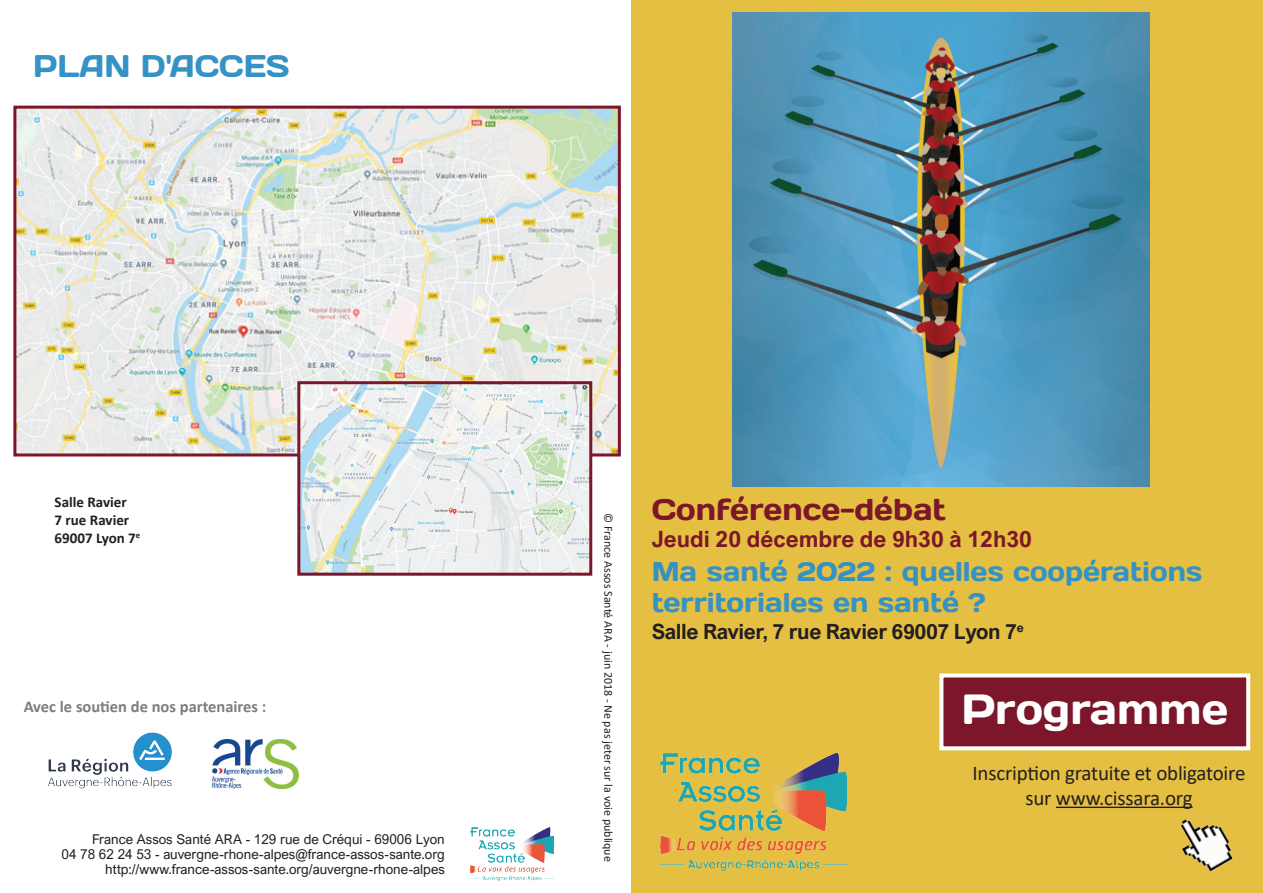
<style>
.page{position:relative;width:1263px;height:893px;background:#fff}
.page>*{position:absolute;margin:0;border:0;box-sizing:border-box;transform-origin:0 0}
.t1{font:42px "Days";color:#fff}
.t2{font:31.2px "Days";color:#3492c4;scale:.96 1}
.t3{font:30px "Days";color:#7c162a}
.t4{font:27px/31.5px "Days";color:#3492c4}
.t5{font:700 22.5px "Arial Nova";color:#7c162a}
.t6{font:21px/25.2px "Calibri";letter-spacing:-.01em;color:#231f20;text-align:center}
.t7{font:700 21px "Arial Nova";letter-spacing:-.02em;color:#231f20}
.t8{font:700 16.5px "Calibri";color:#7d7d79}
.t9{font:700 15px/18px "Calibri";color:#231f20}
.t10{font:13.5px/15px "Arial Nova";color:#231f20;text-align:right}
.t11{font:12px "Calibri";color:#231f20}
</style>
<div class="page">
<div style="left:631px;top:0;width:632px;height:893px;background:#e5bf41"></div>
<hr style="left:1056px;top:807px;width:136px;height:1px;background:#231f20">
<img style="left:1169px;top:806px;width:64px;height:67px">
<div style="left:941px;top:675px;width:307px;height:73px;background:#7c162a"></div>
<div style="left:939px;top:673px;width:311px;height:77px;border:4px solid #fff"></div>
<img style="left:48px;top:732px;width:124px;height:57px">
<img style="left:212px;top:739px;width:87px;height:50px">
<img style="left:661px;top:753px;width:185px;height:118px">
<img style="left:471px;top:828px;width:83px;height:52px">
<img style="left:732px;top:13px;width:417px;height:473px">
<img style="left:17px;top:110px;width:600px;height:342px">
<div style="left:13px;top:106px;width:608px;height:350px;border:3px solid #7c162a"></div>
<img style="left:301px;top:385px;width:287px;height:187px">
<div style="left:297px;top:381px;width:295px;height:195px;border:3px solid #7c162a"></div>
<h2 class="t2" style="left:33px;top:46px;width:268px">PLAN D'ACCES</h2>
<h3 class="t3" style="left:652px;top:490px;width:296px">Conférence-débat</h3>
<h3 class="t5" style="left:652px;top:526px;width:382px">Jeudi 20 décembre de 9h30 à 12h30</h3>
<p class="t9" style="left:55px;top:493px;width:87px">Salle Ravier<br>7 rue Ravier<br>69007 Lyon 7<sup>e</sup></p>
<p class="t11" style="left:617px;top:513px;width:350px;rotate:90deg">© France Assos Santé ARA - juin 2018 - Ne pas jeter sur la voie publique</p>
<h3 class="t4" style="left:652px;top:555px;width:552px">Ma santé 2022 : quelles coopérations territoriales en santé ?</h3>
<h3 class="t7" style="left:652px;top:620px;width:373px">Salle Ravier, 7 rue Ravier 69007 Lyon 7<sup>e</sup></h3>
<p class="t8" style="left:24px;top:695px;width:244px">Avec le soutien de nos partenaires :</p>
<h1 class="t1" style="left:961px;top:682px;width:268px">Programme</h1>
<h3 class="t6" style="left:972px;top:760px;width:274px">Inscription gratuite et obligatoire sur www.cissara.org</h3>
<p class="t10" style="left:62px;top:832px;width:385px">France Assos Santé ARA - 129 rue de Créqui - 69006 Lyon<br>04 78 62 24 53 - auvergne-rhone-alpes@france-assos-sante.org http://www.france-assos-sante.org/auvergne-rhone-alpes</p>
</div>
